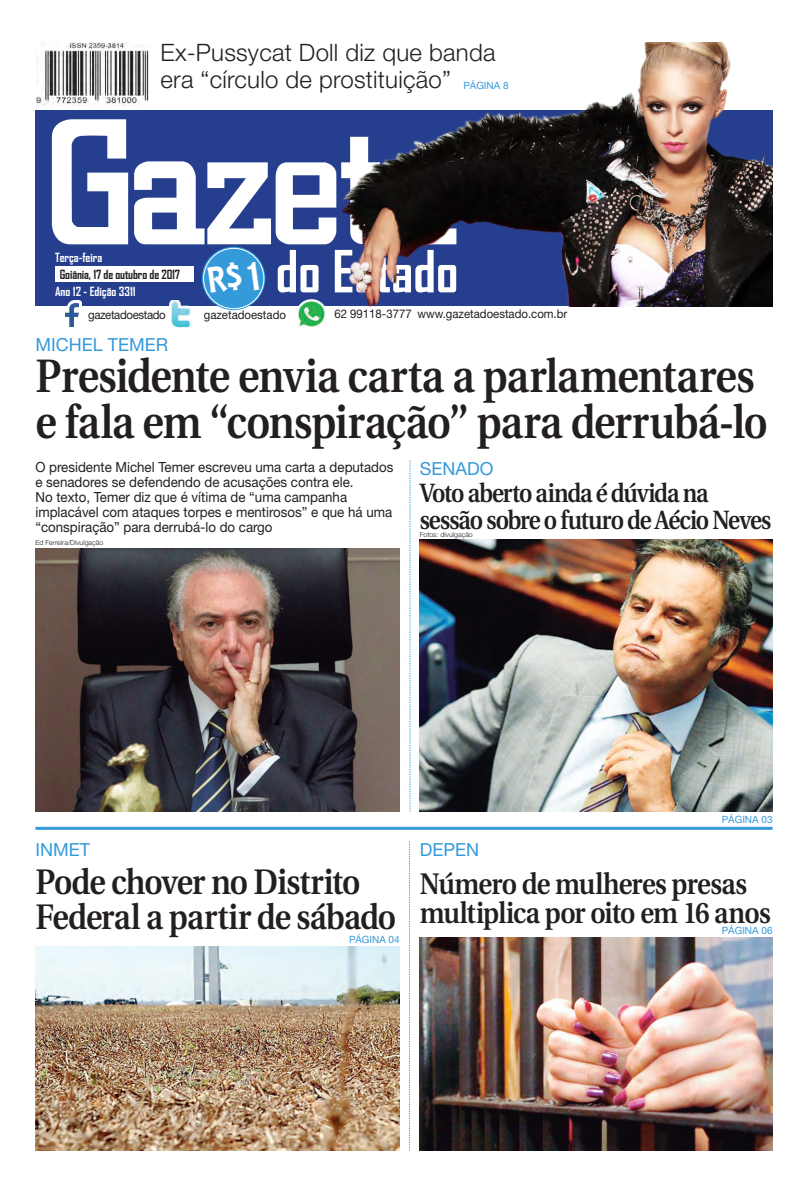
<style>
.page{position:relative;width:808px;height:1191px;background:#fff}
.page>*{position:absolute;margin:0;border:0;box-sizing:border-box;transform-origin:0 0}
.t1{font:700 55.6px "Agency FB";color:#fff}
.Manchete{font:600 46.8px/46.2px "Utopia";letter-spacing:-.02em;color:#231f20;scale:.88 1}
.Manchete-2{font:600 35.4px/35px "Utopia";letter-spacing:-.03em;color:#231f20;scale:.89 1}
.Manchete-3{font:600 29.7px/29px "Utopia";letter-spacing:-.03em;color:#231f20;scale:.89 1}
.Manchete-4{font:600 26.4px/27px "Utopia";letter-spacing:-.045em;color:#231f20;scale:.87 1}
.t2{font:300 24px/27px "Helvetica Neue";letter-spacing:.01em;color:#231f20}
.Retranca{font:18px "Helvetica Neue";color:#349ada}
.txt_colunas{font:14px/15px "Helvetica Neue";color:#231f20;scale:.95 1}
.t3{font:700 12.1px "Agency FB";color:#fff}
.t4{font:700 12.1px "Agency FB";letter-spacing:-.01em;color:#231f20}
.t5{font:12px "Helvetica Neue";color:#231f20;scale:.95 1}
.t6{font:12px "Helvetica Neue";letter-spacing:-.03em;color:#231f20;scale:.95 1}
.Retranca-2{font:10px "Helvetica Neue";color:#349ada}
.Crédito_Fotógrafo{font:300 7px "Helvetica Neue";color:#231f20}
</style>
<div class="page">
<svg style="left:410px;top:461px;width:1px;height:350px"></svg>
<svg style="left:409px;top:841px;width:1px;height:309px"></svg>
<div style="left:35px;top:110px;width:737px;height:196px;background:#253f8e"></div>
<svg style="left:52px;top:119px;width:76px;height:125px"></svg>
<svg style="left:134px;top:161px;width:203px;height:83px"></svg>
<svg style="left:65px;top:300px;width:17px;height:27px"></svg>
<img style="left:66px;top:303px;width:13px;height:23px">
<img style="left:169px;top:300px;width:22px;height:29px">
<img style="left:297px;top:299px;width:29px;height:28px">
<div style="left:55px;top:266px;width:138px;height:15px;background:#fff"></div>
<svg style="left:202px;top:247px;width:63px;height:63px"></svg>
<div style="left:203px;top:248px;width:61px;height:61px;border:1px solid #fff;border-radius:50%"></div>
<img style="left:35px;top:43px;width:113px;height:63px">
<hr style="left:35px;top:827px;width:737px;height:3px;background:#349ada">
<img style="left:340px;top:43px;width:432px;height:263px">
<img style="left:35px;top:548px;width:365px;height:263px">
<img style="left:420px;top:540px;width:352px;height:271px">
<img style="left:35px;top:947px;width:365px;height:203px">
<img style="left:420px;top:937px;width:352px;height:213px">
<div style="left:208px;top:262px;width:51px;height:31px;background:#349ada"></div>
<p class="t2" style="left:161px;top:39px;width:336px">Ex-Pussycat Doll diz que banda era “círculo de prostituição”</p>
<p class="Retranca-2" style="left:463px;top:80px;width:47px">PÁGINA 8</p>
<p class="t3" style="left:55px;top:250px;width:49px">Terça-feira</p>
<p class="t4" style="left:60px;top:267px;width:122px">Goiânia, 17 de outubro de 2017</p>
<p class="t3" style="left:55px;top:283px;width:82px">Ano 12 - Edição 3311</p>
<p class="t1" style="left:276px;top:237px;width:184px">do Estado</p>
<p class="t6" style="left:88px;top:307px;width:83px">gazetadoestado</p>
<p class="t5" style="left:204px;top:308px;width:88px">gazetadoestado</p>
<p class="t5" style="left:334px;top:307px;width:83px">62 99118-3777</p>
<p class="t5" style="left:417px;top:307px;width:159px">www.gazetadoestado.com.br</p>
<p class="Retranca" style="left:35px;top:333px;width:134px">MICHEL TEMER</p>
<p class="Manchete" style="left:35px;top:353px;width:834px">Presidente envia carta a parlamentares e fala em “conspiração” para derrubá-lo</p>
<p class="txt_colunas" style="left:35px;top:459px;width:378px">O presidente Michel Temer escreveu uma carta a deputados e senadores se defendendo de acusações contra ele.<br>No texto, Temer diz que é vítima de “uma campanha implacável com ataques torpes e mentirosos” e que há uma “conspiração” para derrubá-lo do cargo</p>
<p class="Retranca" style="left:420px;top:458px;width:75px">SENADO</p>
<p class="Manchete-4" style="left:420px;top:480px;width:406px">Voto aberto ainda é dúvida na sessão sobre o futuro de Aécio Neves</p>
<p class="Crédito_Fotógrafo" style="left:420px;top:530px;width:55px">Fotos: divulgação</p>
<p class="Crédito_Fotógrafo" style="left:35px;top:538px;width:69px">Ed Ferreira/Divulgação</p>
<p class="Retranca" style="left:35px;top:839px;width:56px">INMET</p>
<p class="Manchete-2" style="left:35px;top:865px;width:407px">Pode chover no Distrito<br>Federal a partir de sábado</p>
<p class="Retranca-2" style="left:349px;top:934px;width:52px">PÁGINA 04</p>
<p class="Retranca-2" style="left:722px;top:813px;width:52px">PÁGINA 03</p>
<p class="Retranca" style="left:420px;top:839px;width:61px">DEPEN</p>
<p class="Manchete-3" style="left:420px;top:869px;width:396px">Número de mulheres presas multiplica por oito em 16 anos</p>
<p class="Retranca-2" style="left:722px;top:924px;width:52px">PÁGINA 06</p>
</div>
